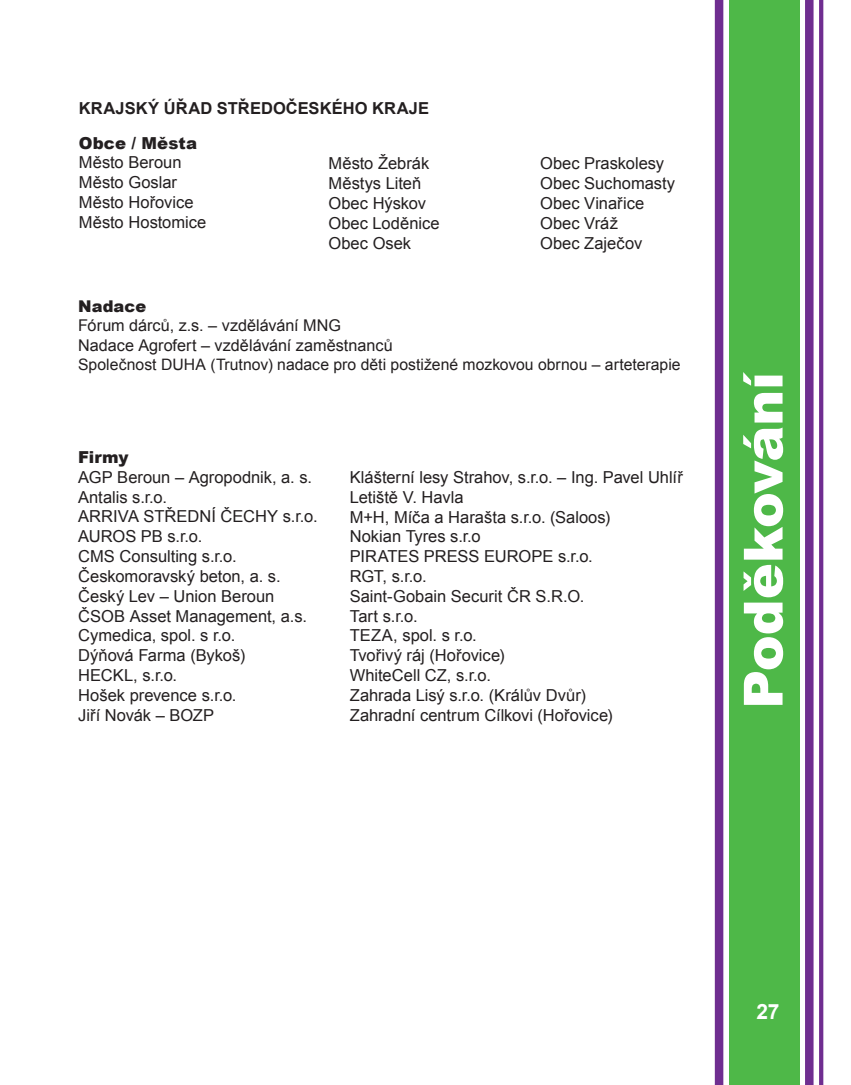
<style>
.page{position:relative;width:851px;height:1085px;background:#fff}
.page>*{position:absolute;margin:0;border:0;box-sizing:border-box;transform-origin:0 0}
.t1{font:900 54px "Arial";letter-spacing:-.005em;color:#fff}
.t2{font:700 21px "Arial";color:#fff}
.t3{font:16.5px/19.8px "Arial";color:#231f20}
.t4{font:700 16.5px "Arial";letter-spacing:.005em;color:#231f20}
.t5{font:900 16.5px "Arial";letter-spacing:.005em;color:#231f20}
.t6{font:16.2px/19.5px "Arial";color:#231f20}
.t7{font:900 16.2px "Arial";letter-spacing:.01em;color:#231f20}
.t8{font:15.75px "Arial";color:#231f20}
</style>
<div class="page">
<div style="left:728px;top:0;width:71px;height:1084px;background:#4eb848"></div>
<svg style="left:819px;top:0;width:4px;height:1084px;background:#713292"></svg>
<div style="left:804px;top:0;width:9px;height:1084px;background:#6f2e90"></div>
<div style="left:714px;top:0;width:9px;height:1084px;background:#6f2e90"></div>
<p class="t4" style="left:79px;top:97px;width:352px">KRAJSKÝ ÚŘAD STŘEDOČESKÉHO KRAJE</p>
<p class="t5" style="left:79px;top:131px;width:120px">Obce / Města</p>
<p class="t3" style="left:79px;top:152px;width:129px">Město Beroun<br>Město Goslar<br>Město Hořovice<br>Město Hostomice</p>
<p class="t3" style="left:328px;top:154px;width:113px">Město Žebrák<br>Městys Liteň<br>Obec Hýskov<br>Obec Loděnice<br>Obec Osek</p>
<p class="t3" style="left:540px;top:154px;width:137px">Obec Praskolesy<br>Obec Suchomasty<br>Obec Vinařice<br>Obec Vráž<br>Obec Zaječov</p>
<p class="t7" style="left:78px;top:294px;width:70px">Nadace</p>
<p class="t6" style="left:78px;top:315px;width:316px">Fórum dárců, z.s. – vzdělávání MNG<br>Nadace Agrofert – vzdělávání zaměstnanců</p>
<p class="t8" style="left:78px;top:353px;width:604px">Společnost DUHA (Trutnov) nadace pro děti postižené mozkovou obrnou – arteterapie</p>
<p class="t5" style="left:78px;top:445px;width:52px">Firmy</p>
<p class="t3" style="left:78px;top:467px;width:241px">AGP Beroun – Agropodnik, a. s.<br>Antalis s.r.o.<br>ARRIVA STŘEDNÍ ČECHY s.r.o.<br>AUROS PB s.r.o.<br>CMS Consulting s.r.o.<br>Českomoravský beton, a. s.<br>Český Lev – Union Beroun<br>ČSOB Asset Management, a.s.<br>Cymedica, spol. s r.o.<br>Dýňová Farma (Bykoš)<br>HECKL, s.r.o.<br>Hošek prevence s.r.o.<br>Jiří Novák – BOZP</p>
<p class="t3" style="left:350px;top:467px;width:334px">Klášterní lesy Strahov, s.r.o. – Ing. Pavel Uhlíř<br>Letiště V. Havla<br>M+H, Míča a Harašta s.r.o. (Saloos)<br>Nokian Tyres s.r.o<br>PIRATES PRESS EUROPE s.r.o.<br>RGT, s.r.o.<br>Saint-Gobain Securit ČR S.R.O.<br>Tart s.r.o.<br>TEZA, spol. s r.o.<br>Tvořivý ráj (Hořovice)<br>WhiteCell CZ, s.r.o.<br>Zahrada Lisý s.r.o. (Králův Dvůr)<br>Zahradní centrum Cílkovi (Hořovice)</p>
<h1 class="t1" style="left:724px;top:708px;width:338px;rotate:-90deg">Poděkování</h1>
<p class="t2" style="left:756px;top:997px;width:25px">27</p>
</div>
